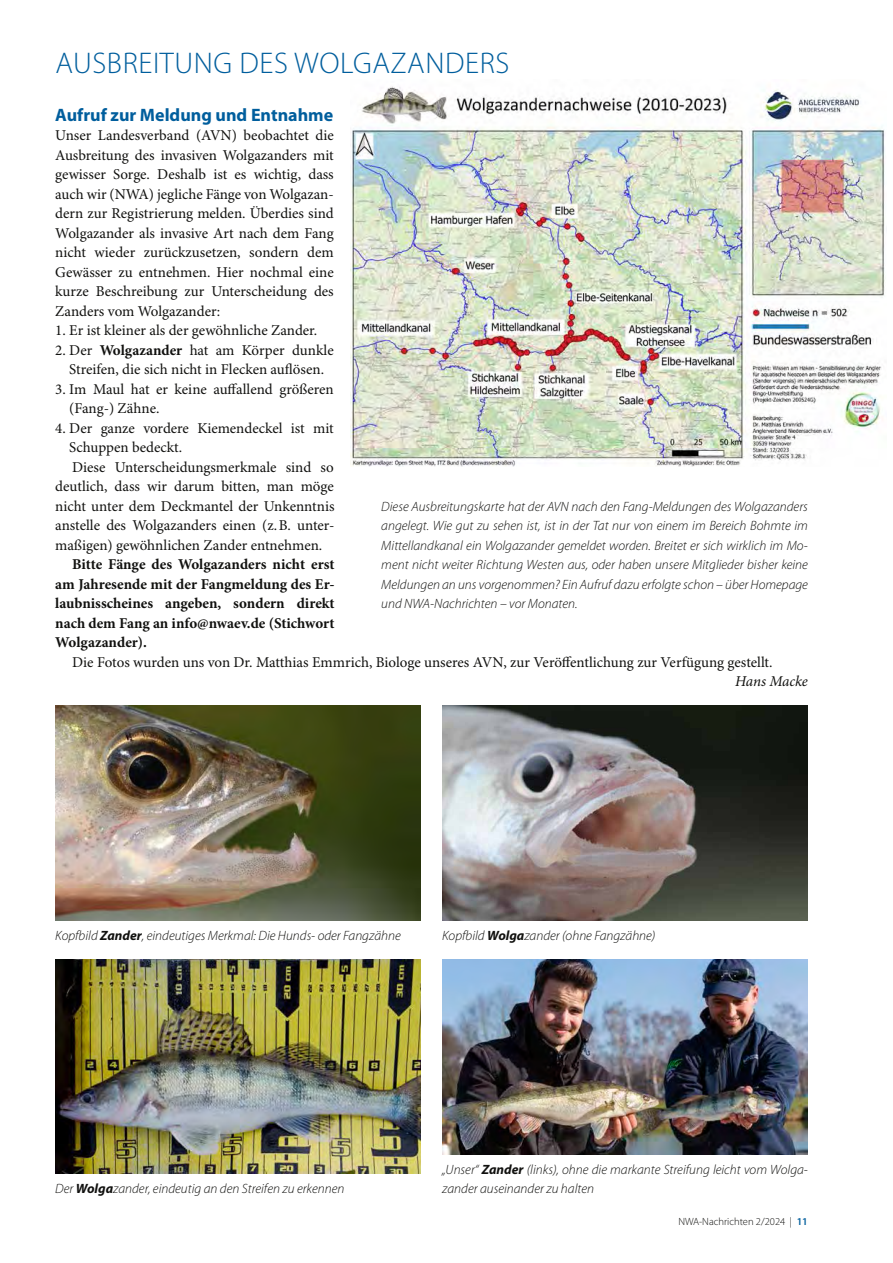
<style>
.page{position:relative;width:893px;height:1263px;background:#fff}
.page>*{position:absolute;margin:0;border:0;box-sizing:border-box;transform-origin:0 0}
.t1{font:300 30px "Myriad Pro";letter-spacing:.02em;color:#005e9d}
.t2{font:700 18px "Myriad Pro";color:#005e9d}
.t3{font:15px/19.5px "Minion Pro";color:#11110f;text-align:justify}
.t4{font:700 15px/19.5px "Minion Pro";color:#11110f;text-align:justify}
.t5{font:italic 15px "Minion Pro";letter-spacing:-.01em;color:#11110f}
.t6{font:italic 300 13.5px/19.5px "Myriad Pro";color:#11110f;text-align:justify}
.t7{font:300 10.5px "Myriad Pro";color:#11110f}
.s1{font-weight:700}
.s2{font-weight:600;color:#005e9d}
</style>
<div class="page">
<img style="left:351px;top:86px;width:534px;height:381px">
<img style="left:55px;top:706px;width:366px;height:214px">
<img style="left:55px;top:959px;width:366px;height:215px">
<img style="left:442px;top:706px;width:366px;height:214px">
<img style="left:442px;top:959px;width:366px;height:195px">
<h1 class="t1" style="left:56px;top:47px;width:455px">AUSBREITUNG DES WOLGAZANDERS</h1>
<p class="t2" style="left:55px;top:104px;width:279px">Aufruf zur Meldung und Entnahme</p>
<p class="t3" style="left:55px;top:126px;width:280px">Unser Landesverband (AVN) beobachtet die Ausbreitung des invasiven Wolgazanders mit gewisser Sorge. Deshalb ist es wichtig, dass auch wir (NWA) jegliche Fänge von Wolgazan&shy;dern zur Registrierung melden. Überdies sind Wolgazander als invasive Art nach dem Fang nicht wieder zurückzusetzen, sondern dem Gewässer zu entnehmen. Hier nochmal eine kurze Beschreibung zur Unterscheidung des Zanders vom Wolgazander:</p>
<p class="t3" style="left:55px;top:321px;width:264px">1. Er ist kleiner als der gewöhnliche Zander.</p>
<p class="t3" style="left:55px;top:341px;width:280px;text-align:center">2. Der <span class="s1">Wolgazander</span> hat am Körper dunkle<br>Streifen, die sich nicht in Flecken auflösen.</p>
<p class="t3" style="left:69px;top:380px;width:266px;text-indent:-14px">3. Im Maul hat er keine auffallend größeren (Fang-) Zähne.</p>
<p class="t3" style="left:55px;top:419px;width:280px">4. Der ganze vordere Kiemendeckel ist mit</p>
<p class="t3" style="left:69px;top:438px;width:114px">Schuppen bedeckt.</p>
<p class="t3" style="left:72px;top:458px;width:263px">Diese Unterscheidungsmerkmale sind so</p>
<p class="t3" style="left:55px;top:477px;width:280px">deutlich, dass wir darum bitten, man möge</p>
<p class="t3" style="left:55px;top:497px;width:281px">nicht unter dem Deckmantel der Unkenntnis</p>
<p class="t3" style="left:55px;top:516px;width:281px">anstelle des Wolgazanders einen (z.B. unter-</p>
<p class="t3" style="left:55px;top:536px;width:269px">maßigen) gewöhnlichen Zander entnehmen.</p>
<p class="t4" style="left:55px;top:555px;width:281px;text-indent:17px">Bitte Fänge des Wolgazanders nicht erst am Jahresende mit der Fangmeldung des Er&shy;laubnisscheines angeben, sondern direkt nach dem Fang an info@nwaev.de (Stichwort Wolgazander).</p>
<p class="t3" style="left:72px;top:653px;width:702px">Die Fotos wurden uns von Dr. Matthias Emmrich, Biologe unseres AVN, zur Veröffentlichung zur Verfügung gestellt.</p>
<p class="t5" style="left:735px;top:672px;width:74px">Hans Macke</p>
<p class="t6" style="left:381px;top:497px;width:428px">Diese Ausbreitungskarte hat der AVN nach den Fang-Meldungen des Wolgazanders angelegt. Wie gut zu sehen ist, ist in der Tat nur von einem im Bereich Bohmte im Mittellandkanal ein Wolgazander gemeldet worden. Breitet er sich wirklich im Mo&shy;ment nicht weiter Richtung Westen aus, oder haben unsere Mitglieder bisher keine Meldungen an uns vorgenommen? Ein Aufruf dazu erfolgte schon – über Homepage und NWA-Nachrichten – vor Monaten.</p>
<p class="t6" style="left:55px;top:926px;width:347px">Kopfbild <span class="s1">Zander</span>, eindeutiges Merkmal: Die Hunds- oder Fangzähne</p>
<p class="t6" style="left:442px;top:926px;width:215px">Kopfbild <span class="s1">Wolga</span>zander (ohne Fangzähne)</p>
<p class="t6" style="left:55px;top:1179px;width:291px">Der <span class="s1">Wolga</span>zander, eindeutig an den Streifen zu erkennen</p>
<p class="t6" style="left:442px;top:1160px;width:367px">„Unser“ <span class="s1">Zander</span> (links), ohne die markante Streifung leicht vom Wolga&shy;zander auseinander zu halten</p>
<p class="t7" style="left:678px;top:1216px;width:131px">NWA-Nachrichten 2/2024 | <span class="s2">11</span></p>
</div>
